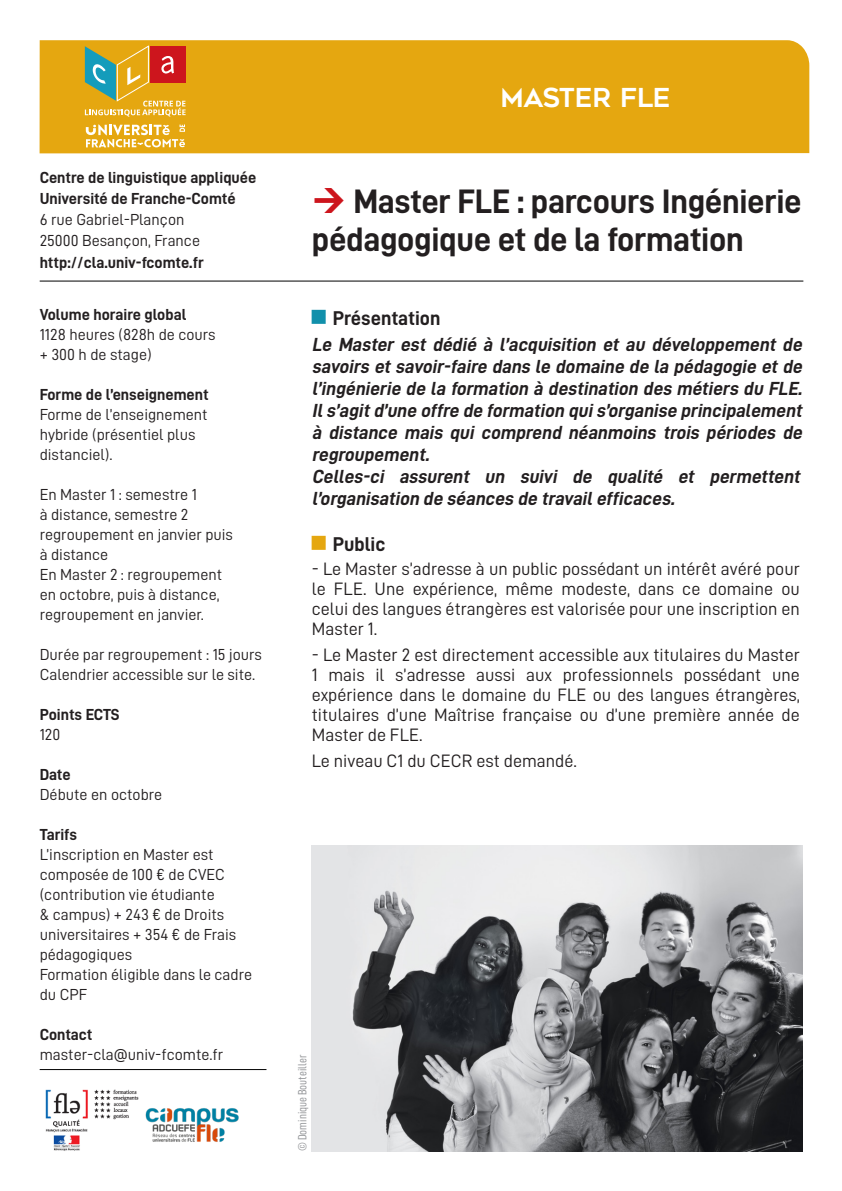
<style>
.page{position:relative;width:842px;height:1191px;background:#fff}
.page>*{position:absolute;margin:0;border:0;box-sizing:border-box;transform-origin:0 0}
.t1{font:34px/38px "D DIN Bold";letter-spacing:-.01em;color:#231f20}
.t2{font:26px "Geometos";color:#fff}
.t3{font:20px "D DIN Bold";color:#231f20}
.t4{font:italic 19px/22px "D DIN Bold";color:#231f20;text-align:justify}
.t5{font:18px/20px "D DIN";color:#231f20;text-align:justify}
.t6{font:16px/20px "D DIN";color:#231f20}
.t7{font:16px "D DIN Bold";color:#231f20}
.t8{font:12px "D DIN Condensed";color:#939598}
</style>
<div class="page">
<div style="left:40px;top:40px;width:769px;height:113px;background:#e5a710"></div>
<svg style="left:86px;top:124px;width:99px;height:23px"></svg>
<svg style="left:85px;top:45px;width:101px;height:72px;background:#c69645"></svg>
<hr style="left:40px;top:281px;width:763px;height:1px;background:#000">
<img style="left:145px;top:1108px;width:94px;height:34px">
<img style="left:45px;top:1089px;width:94px;height:62px">
<img style="left:312px;top:845px;width:490px;height:306px">
<hr style="left:40px;top:1069px;width:226px;height:1px;background:#000">
<p class="t7" style="left:40px;top:168px;width:218px">Centre de linguistique appliquée</p>
<p class="t7" style="left:40px;top:190px;width:197px">Université de Franche-Comté</p>
<p class="t6" style="left:40px;top:209px;width:146px">6 rue Gabriel-Plançon</p>
<p class="t6" style="left:40px;top:231px;width:162px">25000 Besançon, France</p>
<p class="t7" style="left:40px;top:253px;width:166px">http://cla.univ-fcomte.fr</p>
<p class="t2" style="left:500px;top:83px;width:172px">MASTER FLE</p>
<p class="t1" style="left:312px;top:181px;width:491px;text-indent:42px">Master FLE : parcours Ingénierie pédagogique et de la formation</p>
<p class="t7" style="left:40px;top:306px;width:148px">Volume horaire global</p>
<p class="t6" style="left:40px;top:324px;width:178px">1128 heures (828h de cours</p>
<p class="t6" style="left:40px;top:344px;width:113px">+ 300 h de stage)</p>
<p class="t7" style="left:40px;top:386px;width:171px">Forme de l’enseignement</p>
<p class="t6" style="left:40px;top:404px;width:170px">Forme de l’enseignement</p>
<p class="t6" style="left:40px;top:424px;width:157px">hybride (présentiel plus distanciel).</p>
<p class="t6" style="left:40px;top:484px;width:195px">En Master 1 : semestre 1<br>à distance, semestre 2 regroupement en janvier puis</p>
<p class="t6" style="left:40px;top:544px;width:70px">à distance</p>
<p class="t6" style="left:40px;top:564px;width:184px">En Master 2 : regroupement en octobre, puis à distance, regroupement en janvier.</p>
<p class="t6" style="left:40px;top:644px;width:224px">Durée par regroupement : 15 jours</p>
<p class="t6" style="left:40px;top:664px;width:217px">Calendrier accessible sur le site.</p>
<p class="t7" style="left:40px;top:706px;width:82px">Points ECTS</p>
<p class="t6" style="left:40px;top:724px;width:22px">120</p>
<p class="t7" style="left:40px;top:766px;width:32px">Date</p>
<p class="t6" style="left:40px;top:784px;width:124px">Débute en octobre</p>
<p class="t7" style="left:40px;top:826px;width:39px">Tarifs</p>
<p class="t6" style="left:40px;top:844px;width:198px">L’inscription en Master est composée de 100 € de CVEC (contribution vie étudiante<br>&amp; campus) + 243 € de Droits universitaires + 354 € de Frais pédagogiques</p>
<p class="t6" style="left:40px;top:964px;width:214px">Formation éligible dans le cadre du CPF</p>
<p class="t7" style="left:40px;top:1026px;width:54px">Contact</p>
<p class="t6" style="left:40px;top:1044px;width:185px">master-cla@univ-fcomte.fr</p>
<p class="t8" style="left:296px;top:1151px;width:98px;rotate:-90deg">© Dominique Bouteiller</p>
<p class="t3" style="left:333px;top:307px;width:109px">Présentation</p>
<p class="t4" style="left:312px;top:333px;width:495px">Le Master est dédié à l’acquisition et au développement de savoirs et savoir-faire dans le domaine de la pédagogie et de l’ingénierie de la formation à destination des métiers du FLE.<br>Ils’agit d’une offre de formation quis’organise principalement à distance mais qui comprend néanmoins trois périodes de regroupement.</p>
<p class="t4" style="left:312px;top:465px;width:493px">Celles-ci assurent un suivi de qualité et permettent l’organisation de séances de travailefficaces.</p>
<p class="t3" style="left:333px;top:533px;width:54px">Public</p>
<p class="t5" style="left:312px;top:559px;width:490px">- Le Master s’adresse à un public possédant un intérêt avéré pour le FLE. Une expérience, même modeste, dans ce domaine ou celui des langues étrangères est valorisée pour une inscription en Master 1.</p>
<p class="t5" style="left:312px;top:644px;width:489px">- Le Master 2 est directement accessible aux titulaires du Master 1 mais il s’adresse aussi aux professionnels possédant une expérience dans le domaine du FLE ou des langues étrangères, titulaires d’une Maîtrise française ou d’une première année de Master de FLE.</p>
<p class="t5" style="left:312px;top:750px;width:267px">Le niveau C1 du CECR est demandé.</p>
</div>
